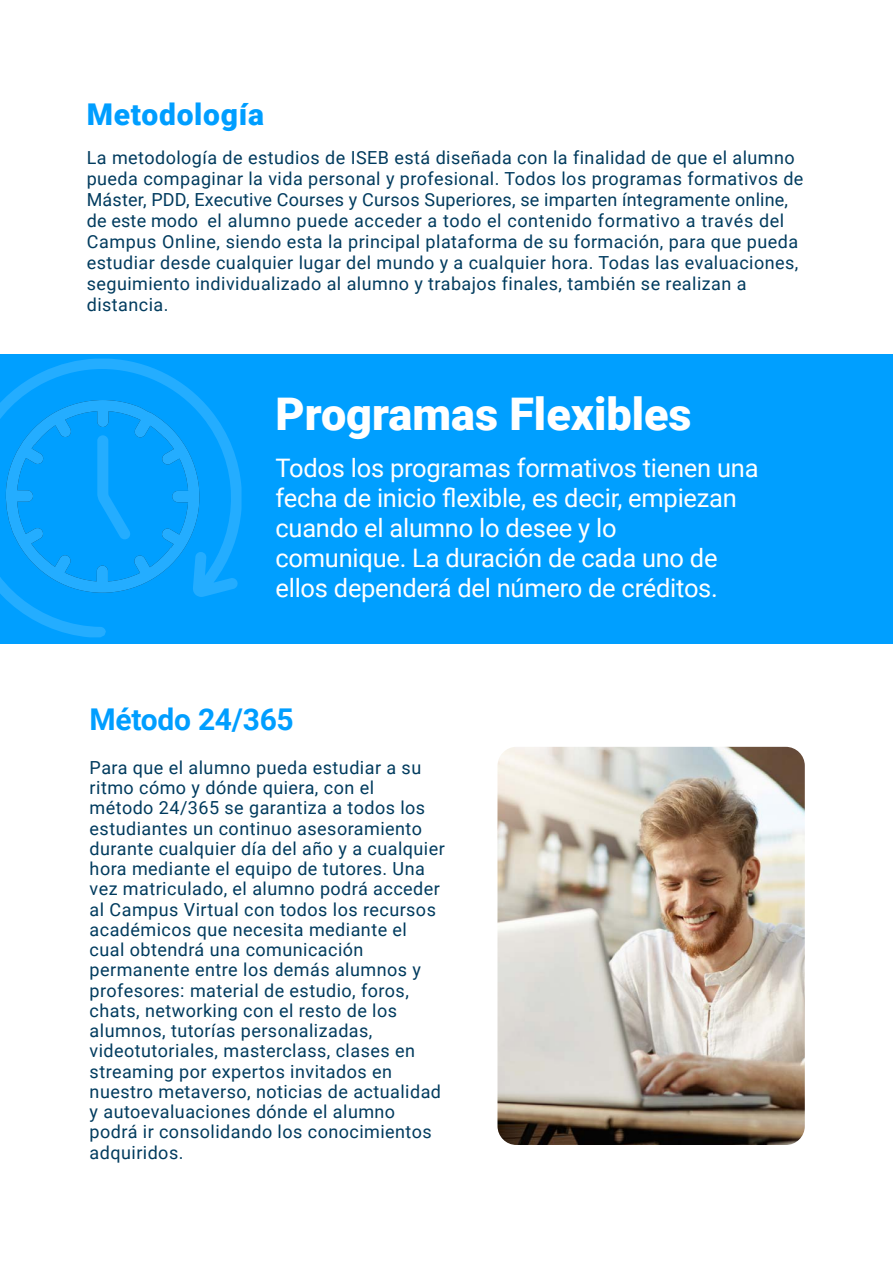
<style>
.page{position:relative;width:893px;height:1263px;background:#fff}
.page>*{position:absolute;margin:0;border:0;box-sizing:border-box;transform-origin:0 0}
.t1{font:900 45px "Roboto";color:#fff}
.t2{font:700 30px "Roboto";letter-spacing:-.01em;color:#009eff}
.t3{font:900 30px "Roboto";letter-spacing:.025em;color:#009eff}
.t4{font:25.5px/30px "Roboto";letter-spacing:-.01em;color:#fff}
.t5{font:18px/20.2px "Roboto";letter-spacing:.025em;color:#003b5e}
</style>
<div class="page">
<div style="left:0;top:354px;width:893px;height:290px;background:#009fff"></div>
<svg style="left:0;top:359px;width:242px;height:278px"></svg>
<img style="left:497px;top:747px;width:308px;height:398px">
<h2 class="t3" style="left:87px;top:93px;width:179px">Metodología</h2>
<p class="t5" style="left:87px;top:146px;width:718px;line-height:21px">La metodología de estudios de ISEB está diseñada con la finalidad de que el alumno pueda compaginar la vida personal y profesional. Todos los programas formativos de Máster, PDD, Executive Courses y Cursos Superiores, se imparten íntegramente online, de este modo el alumno puede acceder a todo el contenido formativo a través del Campus Online, siendo esta la principal plataforma de su formación, para que pueda estudiar desde cualquier lugar del mundo y a cualquier hora. Todas las evaluaciones, seguimiento individualizado al alumno y trabajos finales, también se realizan a distancia.</p>
<h1 class="t1" style="left:275px;top:383px;width:418px">Programas Flexibles</h1>
<h3 class="t4" style="left:275px;top:452px;width:485px">Todos los programas formativos tienen una fecha de inicio flexible, es decir, empiezan cuando el alumno lo desee y lo<br>comunique. La duración de cada uno de ellos dependerá del número de créditos.</h3>
<h2 class="t2" style="left:90px;top:698px;width:206px">Método 24/365</h2>
<p class="t5" style="left:90px;top:757px;width:357px">Para que el alumno pueda estudiar a su ritmo cómo y dónde quiera, con el<br>método 24/365 se garantiza a todos los estudiantes un continuo asesoramiento durante cualquier día del año y a cualquier hora mediante el equipo de tutores. Una vez matriculado, el alumno podrá acceder al Campus Virtual con todos los recursos académicos que necesita mediante el cual obtendrá una comunicación permanente entre los demás alumnos y profesores: material de estudio, foros, chats, networking con el resto de los alumnos, tutorías personalizadas, videotutoriales, masterclass, clases en streaming por expertos invitados en nuestro metaverso, noticias de actualidad y autoevaluaciones dónde el alumno podrá ir consolidando los conocimientos adquiridos.</p>
</div>
